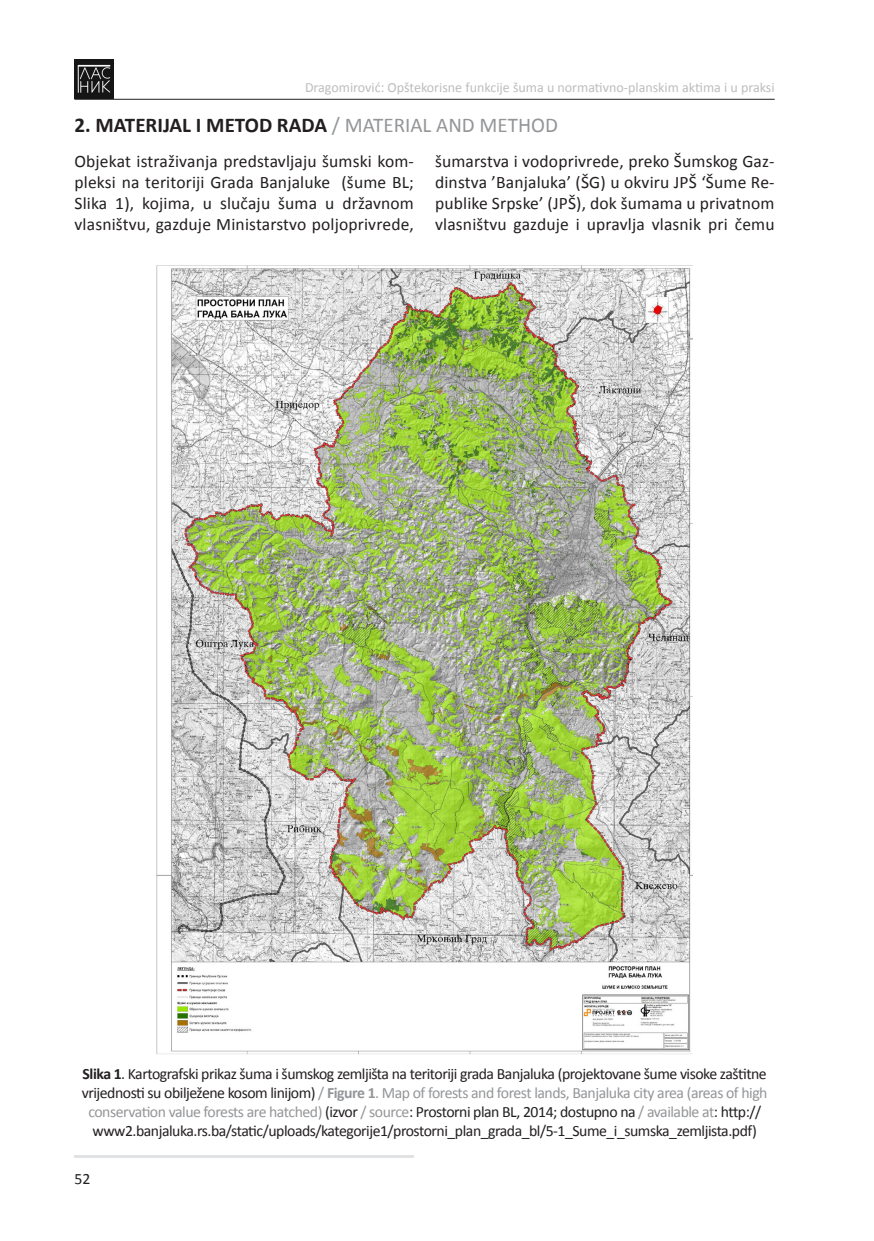
<style>
.page{position:relative;width:874px;height:1241px;background:#fff}
.page>*{position:absolute;margin:0;border:0;box-sizing:border-box;transform-origin:0 0}
.t1{font:700 21px "Calibri";color:#231f20}
.t2{font:17.5px/21px "Calibri";letter-spacing:.01em;color:#231f20;text-align:justify}
.t3{font:15.75px/18.9px "Calibri";letter-spacing:-.03em;color:#231f20;text-align:center}
.t4{font:14px "Calibri";color:#bcbdc0}
.s1{font-weight:400;color:#939598}
.s2{font-weight:700}
.s3{color:#939598}
.s4{font-weight:700;color:#939598}
</style>
<div class="page">
<hr style="left:74px;top:1155px;width:340px;height:2px;background:#e1e2e4">
<img style="left:74px;top:59px;width:39px;height:39px">
<hr style="left:74px;top:99px;width:700px;height:1px;background:#231f20">
<img style="left:157px;top:266px;width:535px;height:788px">
<p class="t4" style="left:305px;top:78px;width:471px">Dragomirović: Opštekorisne funkcije šuma u normativno-planskim aktima i u praksi</p>
<h1 class="t1" style="left:74px;top:111px;width:485px">2. MATERIJAL I METOD RADA <span class="s1">/ MATERIAL AND METHOD</span></h1>
<p class="t2" style="left:74px;top:151px;width:341px">Objekat istraživanja predstavljaju šumski kom&shy;pleksi na teritoriji Grada Banjaluke (šume BL; Slika 1), kojima, u slučaju šuma u državnom vlasništvu, gazduje Ministarstvo poljoprivrede,</p>
<p class="t2" style="left:435px;top:151px;width:341px">šumarstva i vodoprivrede, preko Šumskog Gaz&shy;dinstva ’Banjaluka’ (ŠG) u okviru JPŠ ‘Šume Re&shy;publike Srpske’ (JPŠ), dok šumama u privatnom vlasništvu gazduje i upravlja vlasnik pri čemu</p>
<p class="t3" style="left:82px;top:1064px;width:687px"><span class="s2">Slika 1</span>. Kartografski prikaz šuma i šumskog zemljišta na teritoriji grada Banjaluka (projektovane šume visoke zaštitne vrijednosti su obilježene kosom linijom) <span class="s3">/</span> <span class="s4">Figure 1</span><span class="s3">. Map of forests and forest lands, Banjaluka city area (areas of high conservation value forests are hatched)</span> (izvor <span class="s3">/ source</span>: Prostorni plan BL, 2014; dostupno na <span class="s3">/ available at</span>: http:// www2.banjaluka.rs.ba/static/uploads/kategorije1/prostorni_plan_grada_bl/5-1_Sume_i_sumska_zemljista.pdf)</p>
<p class="t3" style="left:74px;top:1168px;width:17px">52</p>
</div>
